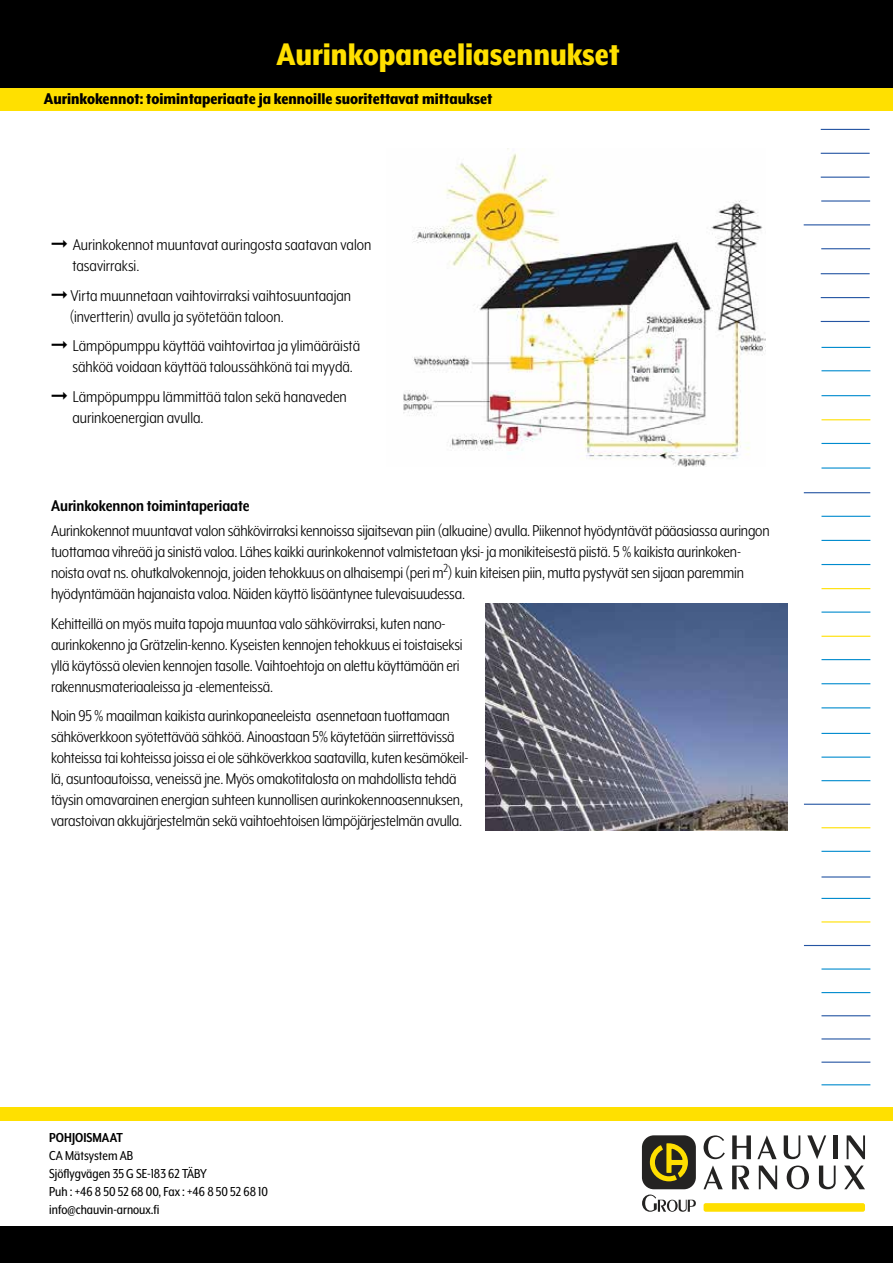
<style>
.page{position:relative;width:893px;height:1263px;background:#fff}
.page>*{position:absolute;margin:0;border:0;box-sizing:border-box;transform-origin:0 0}
.t1{font:800 36px "Mr Eaves XL Mod Nar OT";color:#ffe000}
.t2{font:18px/21px "Mr Eaves XL Mod Nar OT";letter-spacing:-.01em;color:#000}
.t3{font:800 18px "Mr Eaves XL Mod Nar OT";color:#000}
.t4{font:700 18px "Mr Eaves XL Mod Nar OT";color:#000}
.t5{font:15px/18px "Mr Eaves XL Mod Nar OT";color:#000}
.t6{font:700 15px "Mr Eaves XL Mod Nar OT";color:#000}
</style>
<div class="page">
<div style="left:0;top:87px;width:893px;height:23px;background:#ffe000"></div>
<div style="left:0;top:1107px;width:893px;height:13px;background:#ffe000"></div>
<div style="left:0;top:0;width:893px;height:87px;background:#000"></div>
<div style="left:0;top:1227px;width:893px;height:36px;background:#000"></div>
<div style="left:642px;top:1135px;width:54px;height:54px;background:#242322;border-radius:12px"></div>
<svg style="left:650px;top:1143px;width:38px;height:38px"></svg>
<svg style="left:704px;top:1135px;width:21px;height:24px"></svg>
<svg style="left:732px;top:1135px;width:19px;height:24px"></svg>
<svg style="left:757px;top:1135px;width:20px;height:24px"></svg>
<svg style="left:784px;top:1135px;width:16px;height:24px"></svg>
<svg style="left:807px;top:1135px;width:19px;height:24px"></svg>
<div style="left:833px;top:1135px;width:5px;height:24px;background:#242322"></div>
<svg style="left:847px;top:1135px;width:18px;height:24px"></svg>
<svg style="left:703px;top:1165px;width:20px;height:24px"></svg>
<svg style="left:732px;top:1165px;width:17px;height:24px"></svg>
<svg style="left:759px;top:1165px;width:18px;height:24px"></svg>
<svg style="left:787px;top:1165px;width:22px;height:24px"></svg>
<svg style="left:819px;top:1165px;width:17px;height:24px"></svg>
<svg style="left:844px;top:1165px;width:21px;height:24px"></svg>
<svg style="left:642px;top:1194px;width:54px;height:18px"></svg>
<div style="left:704px;top:1203px;width:161px;height:9px;background:#ffdf00;border-radius:2px"></div>
<hr style="left:821px;top:443px;width:49px;height:1px;background:#008bce">
<hr style="left:821px;top:467px;width:49px;height:2px;background:#008bce">
<hr style="left:821px;top:968px;width:49px;height:1px;background:#008bce">
<hr style="left:821px;top:516px;width:49px;height:1px;background:#008bce">
<hr style="left:821px;top:540px;width:49px;height:1px;background:#008bce">
<hr style="left:821px;top:564px;width:49px;height:1px;background:#008bce">
<hr style="left:821px;top:588px;width:49px;height:1px;background:#ffe000">
<hr style="left:821px;top:611px;width:49px;height:2px;background:#008bce">
<hr style="left:821px;top:636px;width:49px;height:1px;background:#ffe000">
<hr style="left:821px;top:659px;width:49px;height:1px;background:#008bce">
<hr style="left:821px;top:683px;width:49px;height:1px;background:#008bce">
<hr style="left:821px;top:707px;width:49px;height:1px;background:#008bce">
<hr style="left:821px;top:419px;width:49px;height:1px;background:#ffe000">
<hr style="left:821px;top:733px;width:49px;height:1px;background:#008bce">
<hr style="left:821px;top:756px;width:49px;height:2px;background:#008bce">
<hr style="left:821px;top:780px;width:49px;height:1px;background:#008bce">
<hr style="left:821px;top:395px;width:49px;height:1px;background:#008bce">
<hr style="left:821px;top:200px;width:49px;height:2px;background:#2555a3">
<hr style="left:821px;top:129px;width:49px;height:1px;background:#2555a3">
<hr style="left:821px;top:273px;width:49px;height:1px;background:#2555a3">
<hr style="left:804px;top:224px;width:66px;height:1px;background:#2555a3">
<hr style="left:821px;top:153px;width:49px;height:1px;background:#2555a3">
<hr style="left:821px;top:297px;width:49px;height:1px;background:#2555a3">
<hr style="left:821px;top:248px;width:49px;height:1px;background:#2555a3">
<hr style="left:821px;top:177px;width:49px;height:1px;background:#2555a3">
<hr style="left:821px;top:321px;width:49px;height:1px;background:#2555a3">
<hr style="left:821px;top:370px;width:49px;height:1px;background:#008bce">
<hr style="left:821px;top:347px;width:49px;height:1px;background:#008bce">
<hr style="left:804px;top:804px;width:66px;height:1px;background:#2555a3">
<hr style="left:821px;top:827px;width:49px;height:1px;background:#ffe000">
<hr style="left:821px;top:851px;width:49px;height:1px;background:#008bce">
<hr style="left:821px;top:898px;width:49px;height:1px;background:#008bce">
<hr style="left:821px;top:921px;width:49px;height:1px;background:#ffe000">
<hr style="left:804px;top:945px;width:66px;height:1px;background:#2555a3">
<hr style="left:804px;top:492px;width:66px;height:1px;background:#2555a3">
<hr style="left:821px;top:992px;width:49px;height:1px;background:#008bce">
<hr style="left:821px;top:876px;width:49px;height:1px;background:#2555a3">
<hr style="left:821px;top:1015px;width:49px;height:1px;background:#2555a3">
<hr style="left:821px;top:1038px;width:49px;height:1px;background:#2555a3">
<hr style="left:821px;top:1061px;width:49px;height:2px;background:#2555a3">
<hr style="left:821px;top:1084px;width:49px;height:1px;background:#008bce">
<img style="left:403px;top:153px;width:362px;height:314px">
<img style="left:486px;top:604px;width:302px;height:226px">
<h1 class="t1" style="left:276px;top:36px;width:345px">Aurinkopaneeliasennukset</h1>
<p class="t3" style="left:44px;top:89px;width:450px">Aurinkokennot: toimintaperiaate ja kennoille suoritettavat mittaukset</p>
<p class="t2" style="left:72px;top:234px;width:300px;text-indent:-21px">➞ Aurinkokennot muuntavat auringosta saatavan valon tasavirraksi.</p>
<p class="t2" style="left:70px;top:285px;width:283px;text-indent:-19px">➞ Virta muunnetaan vaihtovirraksi vaihtosuuntaajan (invertterin) avulla ja syötetään taloon.</p>
<p class="t2" style="left:72px;top:335px;width:289px;text-indent:-21px">➞ Lämpöpumppu käyttää vaihtovirtaa ja ylimääräistä sähköä voidaan käyttää taloussähkönä tai myydä.</p>
<p class="t2" style="left:72px;top:386px;width:276px;text-indent:-21px">➞ Lämpöpumppu lämmittää talon sekä hanaveden aurinkoenergian avulla.</p>
<p class="t4" style="left:51px;top:497px;width:200px">Aurinkokennon toimintaperiaate</p>
<p class="t2" style="left:51px;top:520px;width:720px">Aurinkokennot muuntavat valon sähkövirraksi kennoissa sijaitsevan piin (alkuaine) avulla. Piikennot hyödyntävät pääasiassa auringon tuottamaa vihreää ja sinistä valoa. Lähes kaikki aurinkokennot valmistetaan yksi- ja monikiteisestä piistä. 5 % kaikista aurinkoken&shy;noista ovat ns. ohutkalvokennoja, joiden tehokkuus on alhaisempi (peri m<sup>2</sup>) kuin kiteisen piin, mutta pystyvät sen sijaan paremmin hyödyntämään hajanaista valoa. Näiden käyttö lisääntynee tulevaisuudessa.</p>
<p class="t2" style="left:51px;top:613px;width:413px">Kehitteillä on myös muita tapoja muuntaa valo sähkövirraksi, kuten nano&shy;aurinkokenno ja Grätzelin-kenno. Kyseisten kennojen tehokkuus ei toistaiseksi yllä käytössä olevien kennojen tasolle. Vaihtoehtoja on alettu käyttämään eri rakennusmateriaaleissa ja -elementeissä.</p>
<p class="t2" style="left:51px;top:705px;width:419px">Noin 95 % maailman kaikista aurinkopaneeleista asennetaan tuottamaan sähköverkkoon syötettävää sähköä. Ainoastaan 5% käytetään siirrettävissä kohteissa tai kohteissa joissa ei ole sähköverkkoa saatavilla, kuten kesämökeil&shy;lä, asuntoautoissa, veneissä jne. Myös omakotitalosta on mahdollista tehdä täysin omavarainen energian suhteen kunnollisen aurinkokennoasennuksen, varastoivan akkujärjestelmän sekä vaihtoehtoisen lämpöjärjestelmän avulla.</p>
<p class="t6" style="left:49px;top:1130px;width:75px">POHJOISMAAT</p>
<p class="t5" style="left:49px;top:1146px;width:220px">CA Mätsystem AB<br>Sjöflygvägen 35 G SE-183 62 TÄBY<br>Puh : +46 8 50 52 68 00, Fax : +46 8 50 52 68 10 info@chauvin-arnoux.fi</p>
</div>
